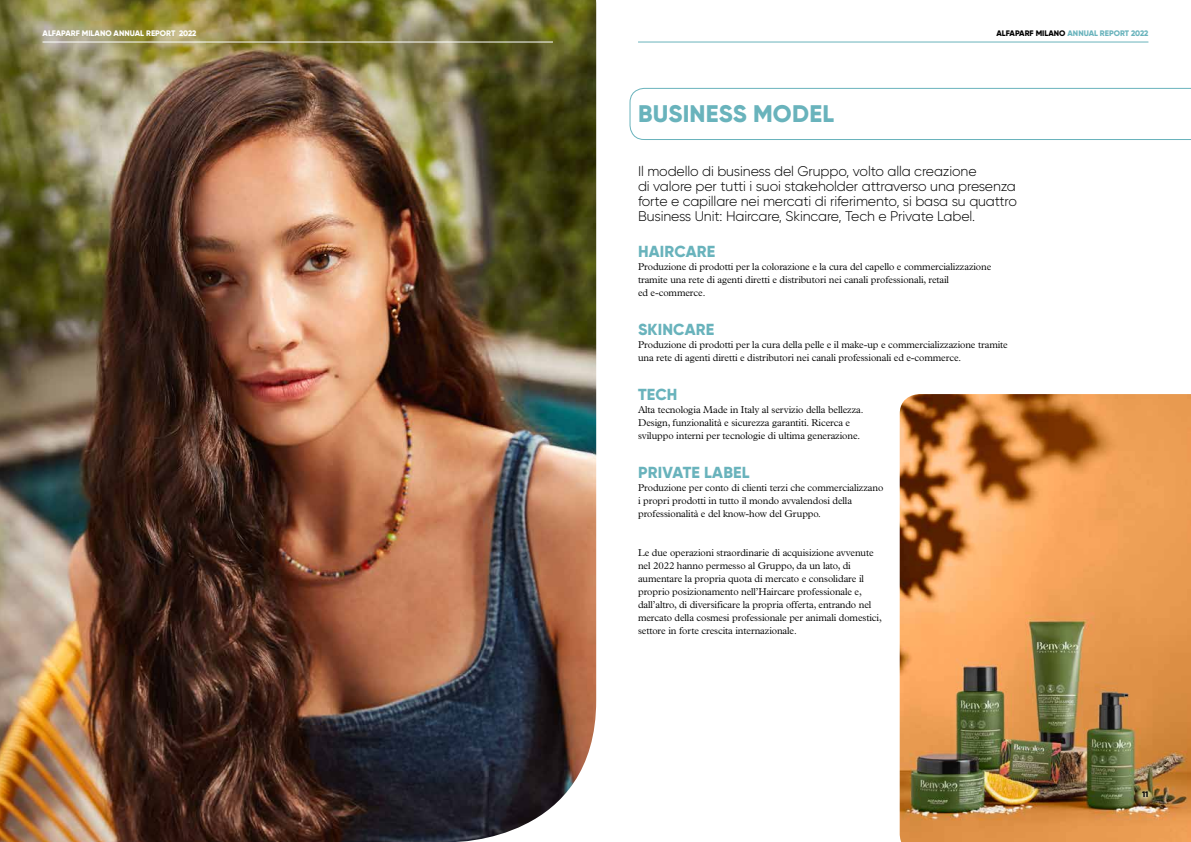
<style>
.page{position:relative;width:1191px;height:842px;background:#fff}
.page>*{position:absolute;margin:0;border:0;box-sizing:border-box;transform-origin:0 0}
.t1{font:800 24px "Gilroy";letter-spacing:.01em;color:#69b3bc}
.t2{font:800 16px "Gilroy";letter-spacing:.01em;color:#69b3bc}
.t3{font:300 14px/15px "Gilroy";letter-spacing:-.01em;color:#000}
.t4{font:300 10px/13px "Plantin Std";letter-spacing:-.01em;color:#000}
.t5{font:800 8px "Gilroy";color:#fff}
.t6{font:800 8px "Gilroy";color:#69b3bc}
.t7{font:800 8px "Gilroy";color:#000}
.s1{color:#000}
</style>
<div class="page">
<hr style="left:638px;top:42px;width:510px;height:1px;background:#69b3bc">
<img style="left:899px;top:394px;width:292px;height:448px">
<img style="left:0;top:0;width:596px;height:842px">
<svg style="left:629px;top:88px;width:562px;height:52px"></svg>
<hr style="left:43px;top:42px;width:510px;height:1px;background:#fff">
<p class="t5" style="left:43px;top:28px;width:155px">ALFAPARF MILANO ANNUAL REPORT 2022</p>
<p class="t6" style="left:996px;top:28px;width:153px"><span class="s1">ALFAPARF MILANO</span> ANNUAL REPORT 2022</p>
<h1 class="t1" style="left:638px;top:99px;width:197px">BUSINESS MODEL</h1>
<p class="t3" style="left:638px;top:163px;width:380px">Il modello di business del Gruppo, volto alla creazione<br>di valore per tutti i suoi stakeholder attraverso una presenza forte e capillare nei mercati di riferimento, si basa su quattro Business Unit: Haircare, Skincare, Tech e Private Label.</p>
<h2 class="t2" style="left:638px;top:241px;width:79px">HAIRCARE</h2>
<p class="t4" style="left:638px;top:260px;width:355px">Produzione di prodotti per la colorazione e la cura del capello e commercializzazione tramite una rete di agenti diretti e distributori nei canali professionali, retail<br>ed e-commerce.</p>
<h2 class="t2" style="left:638px;top:319px;width:78px">SKINCARE</h2>
<p class="t4" style="left:638px;top:338px;width:371px">Produzione di prodotti per la cura della pelle e il make-up e commercializzazione tramite una rete di agenti diretti e distributori nei canali professionali ed e-commerce.</p>
<h2 class="t2" style="left:638px;top:384px;width:41px">TECH</h2>
<p class="t4" style="left:638px;top:403px;width:227px">Alta tecnologia Made in Italy al servizio della bellezza.<br>Design, funzionalità e sicurezza garantiti. Ricerca e sviluppo interni per tecnologie di ultima generazione.</p>
<h2 class="t2" style="left:638px;top:462px;width:113px">PRIVATE LABEL</h2>
<p class="t4" style="left:638px;top:481px;width:247px">Produzione per conto di clienti terzi che commercializzano i propri prodotti in tutto il mondo avvalendosi della professionalità e del know-how del Gruppo.</p>
<p class="t4" style="left:638px;top:546px;width:245px">Le due operazioni straordinarie di acquisizione avvenute nel 2022 hanno permesso al Gruppo, da un lato, di aumentare la propria quota di mercato e consolidare il proprio posizionamento nell’Haircare professionale e, dall’altro, di diversificare la propria offerta, entrando nel mercato della cosmesi professionale per animali domestici, settore in forte crescita internazionale.</p>
<p class="t7" style="left:1142px;top:790px;width:8px">11</p>
</div>
